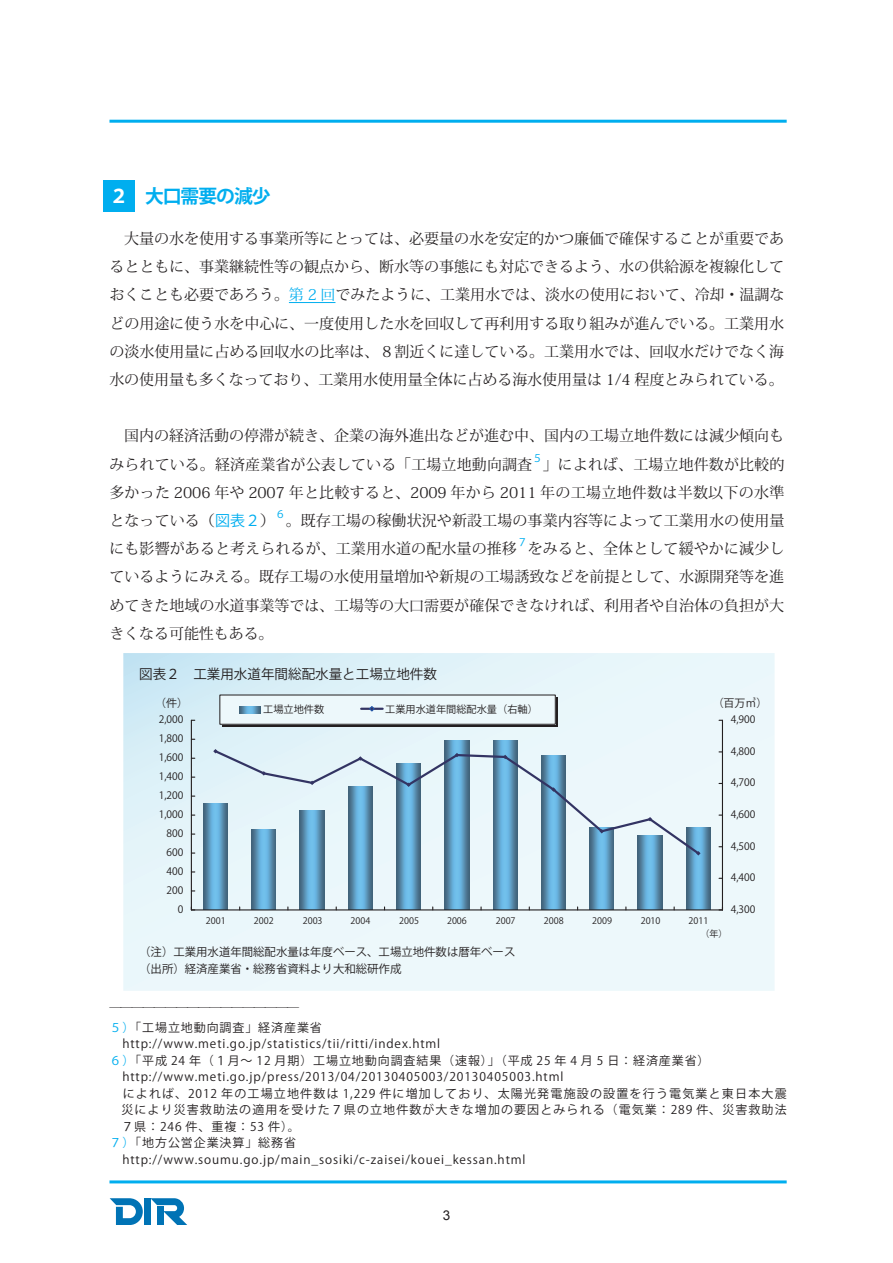
<style>
.page{position:relative;width:893px;height:1263px;background:#fff}
.page>*{position:absolute;margin:0;border:0;box-sizing:border-box;transform-origin:0 0}
.t1{font:700 18.75px "Koz Go Pro";letter-spacing:-.05em;color:#00aeef}
.t2{font:15px/28.2px "Koz Min Pro";color:#231f20;text-align:justify}
.t3{font:13.5px "Koz Go Pro";color:#231f20}
.t4{font:13.5px "Arial";color:#231f20}
.t5{font:12px/19.5px "Koz Go Pro";letter-spacing:.075em;color:#231f20}
.t6{font:12px "Koz Go Pro";letter-spacing:.1em;color:#231f20}
.t7{font:11.4px/17.5px "Koz Go Pro";color:#231f20}
.t8{font:10.95px "Koz Go Pro";color:#231f20}
.t9{font:10.5px "Koz Go Pro";color:#00aeef}
.t10{font:10.2px "Koz Go Pro";color:#231f20}
.t11{font:9px/12.6px "Koz Go Pro";color:#231f20}
.s1{color:#fff}
.s2{color:#00aeef}
.s3{font-family:"Koz Go Pro";color:#00aeef}
</style>
<div class="page">
<hr style="left:109px;top:120px;width:678px;height:3px;background:#00aeef">
<hr style="left:109px;top:1180px;width:678px;height:3px;background:#00aeef">
<svg style="left:110px;top:1198px;width:33px;height:27px"></svg>
<div style="left:144px;top:1198px;width:7px;height:27px;background:#0073b5"></div>
<svg style="left:151px;top:1198px;width:36px;height:27px"></svg>
<div style="left:103px;top:181px;width:31px;height:31px;background:#00aeef"></div>
<hr style="left:289px;top:302px;width:46px;height:1px;background:#00aeef">
<svg style="left:123px;top:653px;width:652px;height:338px;background:#e5f3f8"></svg>
<img style="left:203px;top:803px;width:25px;height:106px">
<img style="left:252px;top:856px;width:24px;height:53px">
<img style="left:300px;top:856px;width:24px;height:53px">
<img style="left:348px;top:856px;width:24px;height:53px">
<img style="left:397px;top:856px;width:24px;height:53px">
<img style="left:445px;top:741px;width:24px;height:168px">
<img style="left:493px;top:740px;width:24px;height:169px">
<img style="left:541px;top:856px;width:25px;height:53px">
<img style="left:590px;top:856px;width:24px;height:53px">
<img style="left:638px;top:856px;width:24px;height:53px">
<img style="left:686px;top:827px;width:24px;height:82px">
<hr style="left:191px;top:909px;width:531px;height:1px;background:#231f20">
<svg style="left:190px;top:719px;width:6px;height:192px"></svg>
<hr style="left:722px;top:720px;width:1px;height:190px;background:#231f20">
<svg style="left:213px;top:748px;width:488px;height:108px;background:#bad4e3"></svg>
<svg style="left:213px;top:749px;width:5px;height:4px"></svg>
<svg style="left:262px;top:771px;width:4px;height:5px"></svg>
<svg style="left:310px;top:781px;width:4px;height:4px"></svg>
<svg style="left:358px;top:756px;width:5px;height:5px"></svg>
<svg style="left:406px;top:782px;width:5px;height:5px"></svg>
<svg style="left:455px;top:753px;width:4px;height:4px"></svg>
<svg style="left:503px;top:755px;width:4px;height:4px"></svg>
<svg style="left:551px;top:787px;width:5px;height:5px"></svg>
<svg style="left:599px;top:829px;width:5px;height:4px"></svg>
<svg style="left:648px;top:817px;width:4px;height:4px"></svg>
<svg style="left:696px;top:851px;width:5px;height:4px"></svg>
<hr style="left:555px;top:697px;width:3px;height:29px;background:#231f20">
<hr style="left:222px;top:724px;width:336px;height:2px;background:#231f20">
<div style="left:220px;top:695px;width:335px;height:29px;background:#edf8fb"></div>
<img style="left:239px;top:706px;width:22px;height:7px">
<hr style="left:361px;top:708px;width:22px;height:2px;background:#333463">
<svg style="left:368px;top:706px;width:8px;height:6px"></svg>
<p class="t1" style="left:109px;top:184px;width:163px"><span class="s1">２</span>　大口需要の減少</p>
<p class="t2" style="left:109px;top:224px;width:677px;text-indent:15px">大量の水を使用する事業所等にとっては、必要量の水を安定的かつ廉価で確保することが重要であるとともに、事業継続性等の観点から、断水等の事態にも対応できるよう、水の供給源を複線化しておくことも必要であろう。<span class="s2">第 2 回</span>でみたように、工業用水では、淡水の使用において、冷却・温調などの用途に使う水を中心に、一度使用した水を回収して再利用する取り組みが進んでいる。工業用水の淡水使用量に占める回収水の比率は、８割近くに達している。工業用水では、回収水だけでなく海水の使用量も多くなっており、工業用水使用量全体に占める海水使用量は 1/4 程度とみられている。</p>
<p class="t2" style="left:109px;top:421px;width:676px;text-indent:15px">国内の経済活動の停滞が続き、企業の海外進出などが進む中、国内の工場立地件数には減少傾向もみられている。経済産業省が公表している「工場立地動向調査</p>
<p class="t9" style="left:532px;top:451px;width:12px">５</p>
<p class="t2" style="left:109px;top:449px;width:677px;text-indent:433px">」によれば、工場立地件数が比較的多かった 2006 年や 2007 年と比較すると、2009 年から 2011 年の工場立地件数は半数以下の水準となっている（<span class="s3">図表２</span>）</p>
<p class="t9" style="left:275px;top:508px;width:12px">６</p>
<p class="t2" style="left:109px;top:506px;width:677px;text-indent:176px">。既存工場の稼働状況や新設工場の事業内容等によって工業用水の使用量にも影響があると考えられるが、工業用水道の配水量の推移</p>
<p class="t9" style="left:517px;top:536px;width:12px">７</p>
<p class="t2" style="left:109px;top:534px;width:676px;text-indent:418px">をみると、全体として緩やかに減少しているようにみえる。既存工場の水使用量増加や新規の工場誘致などを前提として、水源開発等を進めてきた地域の水道事業等では、工場等の大口需要が確保できなければ、利用者や自治体の負担が大きくなる可能性もある。</p>
<p class="t3" style="left:139px;top:665px;width:299px">図表２　工業用水道年間総配水量と工場立地件数</p>
<p class="t8" style="left:155px;top:695px;width:34px">（件）</p>
<p class="t10" style="left:159px;top:713px;width:26px">2,000</p>
<p class="t10" style="left:159px;top:732px;width:26px">1,800</p>
<p class="t10" style="left:159px;top:751px;width:26px">1,600</p>
<p class="t10" style="left:159px;top:770px;width:26px">1,400</p>
<p class="t10" style="left:159px;top:789px;width:26px">1,200</p>
<p class="t10" style="left:159px;top:807px;width:26px">1,000</p>
<p class="t10" style="left:167px;top:826px;width:18px">800</p>
<p class="t10" style="left:167px;top:845px;width:18px">600</p>
<p class="t10" style="left:167px;top:864px;width:18px">400</p>
<p class="t10" style="left:167px;top:883px;width:18px">200</p>
<p class="t10" style="left:178px;top:902px;width:7px">0</p>
<p class="t10" style="left:263px;top:703px;width:63px">工場立地件数</p>
<p class="t10" style="left:385px;top:703px;width:154px">工業用水道年間総配水量（右軸）</p>
<p class="t8" style="left:713px;top:695px;width:56px">（百万㎥）</p>
<p class="t10" style="left:731px;top:713px;width:26px">4,900</p>
<p class="t10" style="left:731px;top:744px;width:26px">4,800</p>
<p class="t10" style="left:731px;top:776px;width:26px">4,700</p>
<p class="t10" style="left:731px;top:807px;width:26px">4,600</p>
<p class="t10" style="left:731px;top:839px;width:26px">4,500</p>
<p class="t10" style="left:731px;top:871px;width:26px">4,400</p>
<p class="t10" style="left:731px;top:902px;width:26px">4,300</p>
<p class="t11" style="left:206px;top:914px;width:21px">2001</p>
<p class="t11" style="left:254px;top:914px;width:21px">2002</p>
<p class="t11" style="left:303px;top:914px;width:21px">2003</p>
<p class="t11" style="left:350px;top:914px;width:21px">2004</p>
<p class="t11" style="left:399px;top:914px;width:21px">2005</p>
<p class="t11" style="left:447px;top:914px;width:21px">2006</p>
<p class="t11" style="left:496px;top:914px;width:21px">2007</p>
<p class="t11" style="left:544px;top:914px;width:21px">2008</p>
<p class="t11" style="left:592px;top:914px;width:21px">2009</p>
<p class="t11" style="left:641px;top:914px;width:21px">2010</p>
<p class="t11" style="left:701px;top:914px;width:28px;text-indent:-12px">2011<br>（年）</p>
<p class="t7" style="left:139px;top:943px;width:378px">（注）工業用水道年間総配水量は年度ベース、工場立地件数は暦年ベース（出所）経済産業省・総務省資料より大和総研作成</p>
<p class="t5" style="left:109px;top:998px;width:214px">―――――――――――――――――<br><span class="s2">５）</span>「工場立地動向調査」経済産業省</p>
<p class="t5" style="left:109px;top:1034px;width:332px">　http://www.meti.go.jp/statistics/tii/ritti/index.html</p>
<p class="t5" style="left:109px;top:1051px;width:602px"><span class="s2">６）</span>「平成 24 年（１月～ 12 月期）工場立地動向調査結果（速報）」（平成 25 年 4 月 5 日：経済産業省）</p>
<p class="t5" style="left:109px;top:1067px;width:455px">　http://www.meti.go.jp/press/2013/04/20130405003/20130405003.html</p>
<p class="t6" style="left:109px;top:1085px;width:679px">　によれば、2012 年の工場立地件数は 1,229 件に増加しており、太陽光発電施設の設置を行う電気業と東日本大震</p>
<p class="t5" style="left:121px;top:1100px;width:667px">災により災害救助法の適用を受けた７県の立地件数が大きな増加の要因とみられる（電気業：289 件、災害救助法</p>
<p class="t5" style="left:121px;top:1117px;width:180px">７県：246 件、重複：53 件）。</p>
<p class="t5" style="left:109px;top:1133px;width:188px"><span class="s2">７）</span>「地方公営企業決算」総務省</p>
<p class="t5" style="left:109px;top:1150px;width:418px">　http://www.soumu.go.jp/main_sosiki/c-zaisei/kouei_kessan.html</p>
<p class="t4" style="left:443px;top:1206px;width:9px">3</p>
</div>
